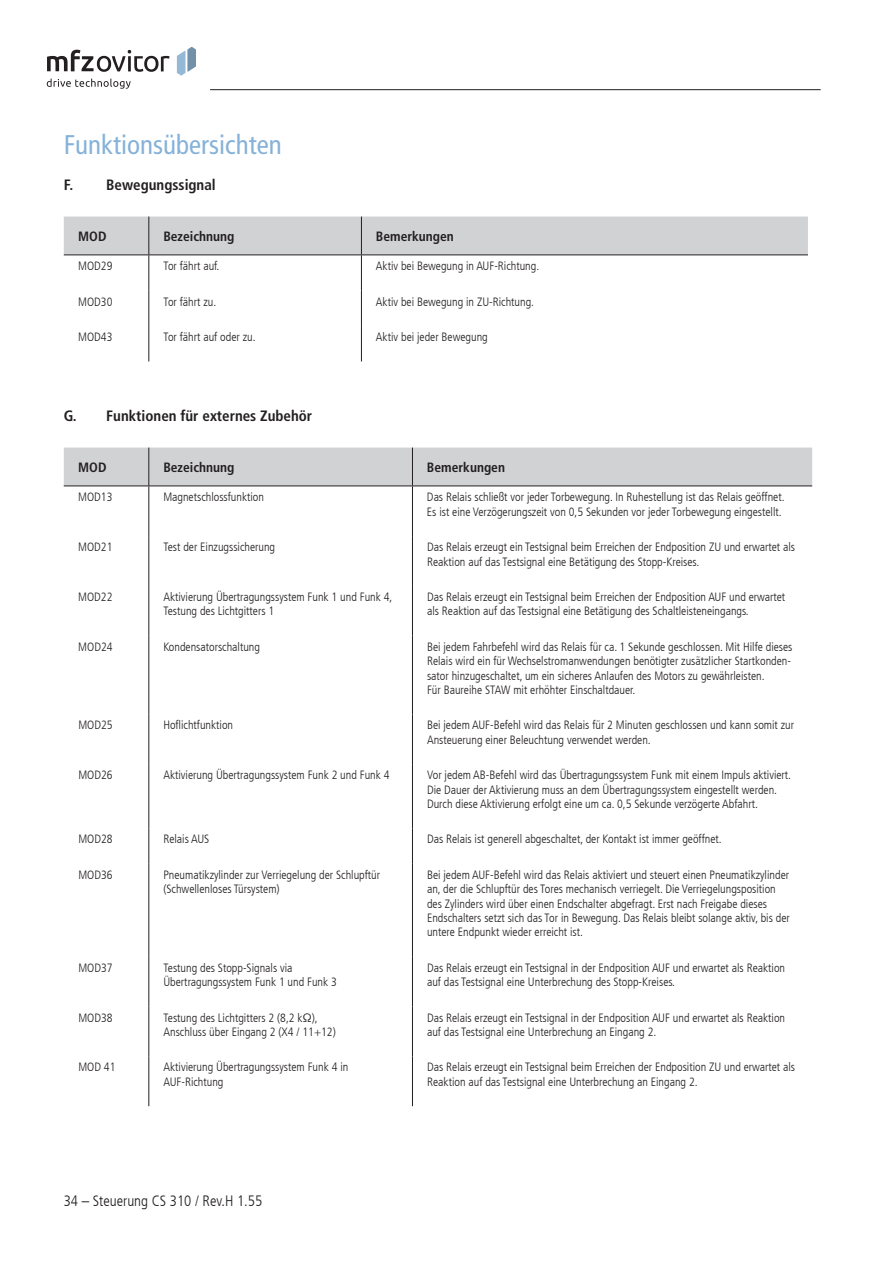
<style>
.page{position:relative;width:893px;height:1263px;background:#fff}
.page>*{position:absolute;margin:0;border:0;box-sizing:border-box;transform-origin:0 0}
.t1{font:condensed 27px "Frutiger LT Com";color:#86b2d9}
.t2{font:700 condensed 15px "Frutiger LT Com";color:#231f20}
.t3{font:300 condensed 15px "Frutiger LT Com";color:#231f20}
.t4{font:700 condensed 13.5px "Frutiger LT Com";color:#231f20}
.t5{font:300 condensed 12px/14.4px "Frutiger LT Com";color:#231f20}
</style>
<div class="page">
<svg style="left:177px;top:47px;width:19px;height:29px"></svg>
<svg style="left:47px;top:50px;width:123px;height:22px"></svg>
<svg style="left:47px;top:79px;width:84px;height:10px"></svg>
<hr style="left:210px;top:89px;width:611px;height:1px;background:#231f20">
<div style="left:64px;top:217px;width:744px;height:37px;background:#d1d2d4"></div>
<hr style="left:148px;top:255px;width:1px;height:36px;background:#231f20">
<hr style="left:148px;top:291px;width:1px;height:35px;background:#231f20">
<hr style="left:148px;top:326px;width:1px;height:35px;background:#231f20">
<hr style="left:148px;top:217px;width:1px;height:37px;background:#231f20">
<hr style="left:64px;top:254px;width:85px;height:1px;background:#231f20">
<hr style="left:149px;top:254px;width:212px;height:1px;background:#231f20">
<hr style="left:361px;top:254px;width:447px;height:1px;background:#231f20">
<hr style="left:361px;top:255px;width:1px;height:36px;background:#231f20">
<hr style="left:361px;top:291px;width:1px;height:35px;background:#231f20">
<hr style="left:361px;top:326px;width:1px;height:35px;background:#231f20">
<hr style="left:361px;top:217px;width:1px;height:37px;background:#231f20">
<div style="left:64px;top:448px;width:748px;height:37px;background:#d1d2d4"></div>
<hr style="left:148px;top:486px;width:1px;height:50px;background:#231f20">
<hr style="left:148px;top:536px;width:1px;height:50px;background:#231f20">
<hr style="left:148px;top:586px;width:1px;height:50px;background:#231f20">
<hr style="left:148px;top:636px;width:1px;height:78px;background:#231f20">
<hr style="left:148px;top:714px;width:1px;height:50px;background:#231f20">
<hr style="left:148px;top:764px;width:1px;height:64px;background:#231f20">
<hr style="left:148px;top:828px;width:1px;height:36px;background:#231f20">
<hr style="left:148px;top:864px;width:1px;height:93px;background:#231f20">
<hr style="left:148px;top:957px;width:1px;height:49px;background:#231f20">
<hr style="left:148px;top:1006px;width:1px;height:50px;background:#231f20">
<hr style="left:148px;top:1056px;width:1px;height:50px;background:#231f20">
<hr style="left:148px;top:448px;width:1px;height:37px;background:#231f20">
<hr style="left:64px;top:485px;width:85px;height:1px;background:#231f20">
<hr style="left:149px;top:485px;width:263px;height:1px;background:#231f20">
<hr style="left:412px;top:485px;width:400px;height:1px;background:#231f20">
<hr style="left:412px;top:486px;width:1px;height:50px;background:#231f20">
<hr style="left:412px;top:536px;width:1px;height:50px;background:#231f20">
<hr style="left:412px;top:586px;width:1px;height:50px;background:#231f20">
<hr style="left:412px;top:636px;width:1px;height:78px;background:#231f20">
<hr style="left:412px;top:714px;width:1px;height:50px;background:#231f20">
<hr style="left:412px;top:764px;width:1px;height:64px;background:#231f20">
<hr style="left:412px;top:828px;width:1px;height:36px;background:#231f20">
<hr style="left:412px;top:864px;width:1px;height:93px;background:#231f20">
<hr style="left:412px;top:957px;width:1px;height:49px;background:#231f20">
<hr style="left:412px;top:1006px;width:1px;height:50px;background:#231f20">
<hr style="left:412px;top:1056px;width:1px;height:50px;background:#231f20">
<hr style="left:412px;top:448px;width:1px;height:37px;background:#231f20">
<h1 class="t1" style="left:64px;top:129px;width:219px">Funktionsübersichten</h1>
<p class="t2" style="left:64px;top:175px;width:154px">F. Bewegungssignal</p>
<p class="t4" style="left:78px;top:228px;width:30px">MOD</p>
<p class="t4" style="left:163px;top:228px;width:73px">Bezeichnung</p>
<p class="t4" style="left:376px;top:228px;width:80px">Bemerkungen</p>
<p class="t5" style="left:78px;top:259px;width:36px">MOD29</p>
<p class="t5" style="left:163px;top:259px;width:58px">Tor fährt auf.</p>
<p class="t5" style="left:376px;top:259px;width:165px">Aktiv bei Bewegung in AUF-Richtung.</p>
<p class="t5" style="left:78px;top:294px;width:36px">MOD30</p>
<p class="t5" style="left:163px;top:294px;width:54px">Tor fährt zu.</p>
<p class="t5" style="left:376px;top:294px;width:160px">Aktiv bei Bewegung in ZU-Richtung.</p>
<p class="t5" style="left:78px;top:330px;width:36px">MOD43</p>
<p class="t5" style="left:163px;top:330px;width:94px">Tor fährt auf oder zu.</p>
<p class="t5" style="left:376px;top:330px;width:113px">Aktiv bei jeder Bewegung</p>
<p class="t2" style="left:64px;top:406px;width:250px">G. Funktionen für externes Zubehör</p>
<p class="t4" style="left:78px;top:459px;width:30px">MOD</p>
<p class="t4" style="left:163px;top:459px;width:73px">Bezeichnung</p>
<p class="t4" style="left:427px;top:459px;width:80px">Bemerkungen</p>
<p class="t5" style="left:78px;top:490px;width:36px">MOD13</p>
<p class="t5" style="left:163px;top:490px;width:102px">Magnetschlossfunktion</p>
<p class="t5" style="left:427px;top:490px;width:359px">Das Relais schließt vor jeder Torbewegung. In Ruhestellung ist das Relais geöffnet.<br>Es ist eine Verzögerungszeit von 0,5 Sekunden vor jeder Torbewegung eingestellt.</p>
<p class="t5" style="left:78px;top:540px;width:36px">MOD21</p>
<p class="t5" style="left:163px;top:540px;width:113px">Test der Einzugssicherung</p>
<p class="t5" style="left:427px;top:540px;width:369px">Das Relais erzeugt ein Testsignal beim Erreichen der Endposition ZU und erwartet als<br>Reaktion auf das Testsignal eine Betätigung des Stopp-Kreises.</p>
<p class="t5" style="left:78px;top:590px;width:36px">MOD22</p>
<p class="t5" style="left:163px;top:590px;width:231px">Aktivierung Übertragungssystem Funk 1 und Funk 4,<br>Testung des Lichtgitters 1</p>
<p class="t5" style="left:427px;top:590px;width:360px">Das Relais erzeugt ein Testsignal beim Erreichen der Endposition AUF und erwartet als Reaktion auf das Testsignal eine Betätigung des Schaltleisteneingangs.</p>
<p class="t5" style="left:78px;top:639px;width:36px">MOD24</p>
<p class="t5" style="left:163px;top:639px;width:98px">Kondensatorschaltung</p>
<p class="t5" style="left:427px;top:639px;width:367px">Bei jedem Fahrbefehl wird das Relais für ca. 1 Sekunde geschlossen. Mit Hilfe dieses Relais wird ein für Wechselstromanwendungen benötigter zusätzlicher Startkonden&shy;sator hinzugeschaltet, um ein sicheres Anlaufen des Motors zu gewährleisten.<br>Für Baureihe STAW mit erhöhter Einschaltdauer.</p>
<p class="t5" style="left:78px;top:718px;width:36px">MOD25</p>
<p class="t5" style="left:163px;top:718px;width:71px">Hoflichtfunktion</p>
<p class="t5" style="left:427px;top:718px;width:369px">Bei jedem AUF-Befehl wird das Relais für 2 Minuten geschlossen und kann somit zur<br>Ansteuerung einer Beleuchtung verwendet werden.</p>
<p class="t5" style="left:78px;top:768px;width:36px">MOD26</p>
<p class="t5" style="left:163px;top:768px;width:228px">Aktivierung Übertragungssystem Funk 2 und Funk 4</p>
<p class="t5" style="left:427px;top:768px;width:366px">Vor jedem AB-Befehl wird das Übertragungssystem Funk mit einem Impuls aktiviert.<br>Die Dauer der Aktivierung muss an dem Übertragungssystem eingestellt werden.<br>Durch diese Aktivierung erfolgt eine um ca. 0,5 Sekunde verzögerte Abfahrt.</p>
<p class="t5" style="left:78px;top:832px;width:36px">MOD28</p>
<p class="t5" style="left:163px;top:832px;width:48px">Relais AUS</p>
<p class="t5" style="left:427px;top:832px;width:296px">Das Relais ist generell abgeschaltet, der Kontakt ist immer geöffnet.</p>
<p class="t5" style="left:78px;top:867px;width:36px">MOD36</p>
<p class="t5" style="left:163px;top:867px;width:218px">Pneumatikzylinder zur Verriegelung der Schlupftür (Schwellenloses Türsystem)</p>
<p class="t5" style="left:427px;top:867px;width:364px">Bei jedem AUF-Befehl wird das Relais aktiviert und steuert einen Pneumatikzylinder an, der die Schlupftür des Tores mechanisch verriegelt. Die Verriegelungsposition des Zylinders wird über einen Endschalter abgefragt. Erst nach Freigabe dieses Endschalters setzt sich das Tor in Bewegung. Das Relais bleibt solange aktiv, bis der untere Endpunkt wieder erreicht ist.</p>
<p class="t5" style="left:78px;top:960px;width:36px">MOD37</p>
<p class="t5" style="left:163px;top:960px;width:175px">Testung des Stopp-Signals via<br>Übertragungssystem Funk 1 und Funk 3</p>
<p class="t5" style="left:427px;top:960px;width:360px">Das Relais erzeugt ein Testsignal in der Endposition AUF und erwartet als Reaktion auf das Testsignal eine Unterbrechung des Stopp-Kreises.</p>
<p class="t5" style="left:78px;top:1010px;width:36px">MOD38</p>
<p class="t5" style="left:163px;top:1010px;width:174px">Testung des Lichtgitters 2 (8,2 kΩ),<br>Anschluss über Eingang 2 (X4 / 11+12)</p>
<p class="t5" style="left:427px;top:1010px;width:360px">Das Relais erzeugt ein Testsignal in der Endposition AUF und erwartet als Reaktion auf das Testsignal eine Unterbrechung an Eingang 2.</p>
<p class="t5" style="left:78px;top:1060px;width:39px">MOD 41</p>
<p class="t5" style="left:163px;top:1060px;width:186px">Aktivierung Übertragungssystem Funk 4 in<br>AUF-Richtung</p>
<p class="t5" style="left:427px;top:1060px;width:369px">Das Relais erzeugt ein Testsignal beim Erreichen der Endposition ZU und erwartet als<br>Reaktion auf das Testsignal eine Unterbrechung an Eingang 2.</p>
<p class="t3" style="left:64px;top:1192px;width:200px">34 – Steuerung CS 310 / Rev.H 1.55</p>
</div>
